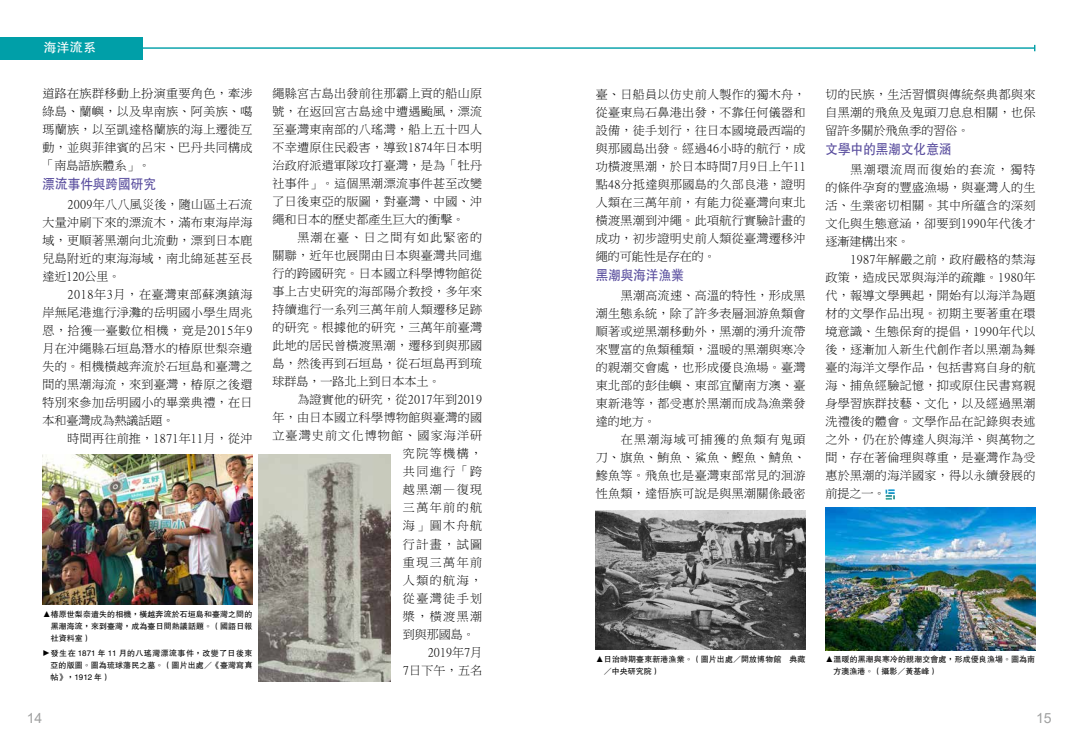
<style>
.page{position:relative;width:1078px;height:738px;background:#fff}
.page>*{position:absolute;margin:0;border:0;box-sizing:border-box;transform-origin:0 0}
.t1{font:14px "FZHTB B51 0";color:#584c9d;scale:.9 1}
.t2{font:14px "Arial";color:#9fa0a0}
.t3{font:13px "FZHTB B51 0";color:#fff}
.t4{font:12px/18px "Ming Li U";letter-spacing:.03em;color:#000;text-align:justify}
.t5{font:12px "Ming Li U";letter-spacing:.1em;color:#000}
.t6{font:12px "Ming Li U";letter-spacing:.005em;color:#000}
.t7{font:8px/12px "FZHTB B51 0";letter-spacing:.01em;color:#000;text-align:justify}
</style>
<div class="page">
<div style="left:0;top:37px;width:142px;height:22px;background:#009fa8"></div>
<hr style="left:129px;top:47px;width:905px;height:2px;background:#009fa8">
<svg style="left:885px;top:489px;width:9px;height:10px"></svg>
<img style="left:43px;top:454px;width:209px;height:150px">
<img style="left:259px;top:454px;width:132px;height:226px">
<img style="left:825px;top:507px;width:210px;height:142px">
<img style="left:595px;top:510px;width:210px;height:138px">
<p class="t3" style="left:44px;top:40px;width:53px">海洋流系</p>
<p class="t4" style="left:43px;top:84px;width:211px">道路在族群移動上扮演重要角色，牽涉綠島、蘭嶼，以及卑南族、阿美族、噶瑪蘭族，以至凱達格蘭族的海上遷徙互動，並與菲律賓的呂宋、巴丹共同構成「南島語族體系」。</p>
<p class="t1" style="left:43px;top:177px;width:128px">漂流事件與跨國研究</p>
<p class="t4" style="left:43px;top:195px;width:211px;text-indent:25px">2009年八八風災後，隨山區土石流大量沖刷下來的漂流木，滿布東海岸海域，更順著黑潮向北流動，漂到日本鹿兒島附近的東海海域，南北綿延甚至長達近120公里。</p>
<p class="t4" style="left:43px;top:285px;width:211px;text-indent:25px">2018年3月，在臺灣東部蘇澳鎮海岸無尾港進行淨灘的岳明國小學生周兆恩，拾獲一臺數位相機，竟是2015年9月在沖繩縣石垣島潛水的椿原世梨奈遺失的。相機橫越奔流於石垣島和臺灣之間的黑潮海流，來到臺灣，椿原之後還特別來參加岳明國小的畢業典禮，在日本和臺灣成為熱議話題。</p>
<p class="t4" style="left:68px;top:429px;width:186px">時間再往前推，1871年11月，從沖</p>
<p class="t7" style="left:51px;top:607px;width:203px;text-indent:-8px">▲椿原世梨奈遺失的相機，橫越奔流於石垣島和臺灣之間的黑潮海流，來到臺灣，成為臺日間熱議話題。（國語日報社資料室）</p>
<p class="t7" style="left:52px;top:648px;width:9px;rotate:90deg">▲</p>
<p class="t7" style="left:50px;top:646px;width:203px">發生在 1871 年 11 月的八瑤灣漂流事件，改變了日後東亞的版圖。圖為琉球藩民之墓。（圖片出處／《臺灣寫真帖》，1912 年）</p>
<p class="t4" style="left:272px;top:84px;width:211px">繩縣宮古島出發前往那霸上貢的船山原號，在返回宮古島途中遭遇颱風，漂流至臺灣東南部的八瑤灣，船上五十四人不幸遭原住民殺害，導致1874年日本明治政府派遣軍隊攻打臺灣，是為「牡丹社事件」。這個黑潮漂流事件甚至改變了日後東亞的版圖，對臺灣、中國、沖繩和日本的歷史都產生巨大的衝擊。</p>
<p class="t4" style="left:272px;top:228px;width:211px;text-indent:25px">黑潮在臺、日之間有如此緊密的關聯，近年也展開由日本與臺灣共同進行的跨國研究。日本國立科學博物館從事上古史研究的海部陽介教授，多年來持續進行一系列三萬年前人類遷移足跡的研究。根據他的研究，三萬年前臺灣此地的居民曾橫渡黑潮，遷移到與那國島，然後再到石垣島，從石垣島再到琉球群島，一路北上到日本本土。</p>
<p class="t4" style="left:297px;top:390px;width:186px">為證實他的研究，從2017年到2019</p>
<p class="t4" style="left:272px;top:408px;width:211px">年，由日本國立科學博物館與臺灣的國</p>
<p class="t5" style="left:272px;top:429px;width:211px">立臺灣史前文化博物館、國家海洋研</p>
<p class="t4" style="left:403px;top:444px;width:81px">究院等機構，</p>
<p class="t4" style="left:403px;top:462px;width:81px">共同進行「跨</p>
<p class="t4" style="left:403px;top:480px;width:81px">越黑潮—復現</p>
<p class="t4" style="left:403px;top:498px;width:81px">三萬年前的航</p>
<p class="t4" style="left:403px;top:516px;width:81px">海」圓木舟航</p>
<p class="t4" style="left:403px;top:534px;width:81px">行計畫，試圖</p>
<p class="t4" style="left:403px;top:552px;width:81px">重現三萬年前</p>
<p class="t4" style="left:403px;top:570px;width:81px">人類的航海，</p>
<p class="t4" style="left:403px;top:588px;width:81px">從臺灣徒手划</p>
<p class="t4" style="left:403px;top:606px;width:81px">槳，橫渡黑潮</p>
<p class="t4" style="left:403px;top:624px;width:73px">到與那國島。</p>
<p class="t6" style="left:428px;top:645px;width:56px">2019年7月</p>
<p class="t4" style="left:403px;top:660px;width:81px">7日下午，五名</p>
<p class="t4" style="left:595px;top:85px;width:211px">臺、日船員以仿史前人製作的獨木舟，從臺東烏石鼻港出發，不靠任何儀器和設備，徒手划行，往日本國境最西端的與那國島出發。經過46小時的航行，成功橫渡黑潮，於日本時間7月9日上午11點48分抵達與那國島的久部良港，證明人類在三萬年前，有能力從臺灣向東北橫渡黑潮到沖繩。此項航行實驗計畫的成功，初步證明史前人類從臺灣遷移沖繩的可能性是存在的。</p>
<p class="t1" style="left:595px;top:267px;width:100px">黑潮與海洋漁業</p>
<p class="t4" style="left:595px;top:286px;width:211px;text-indent:25px">黑潮高流速、高溫的特性，形成黑潮生態系統，除了許多表層洄游魚類會順著或逆黑潮移動外，黑潮的湧升流帶來豐富的魚類種類，溫暖的黑潮與寒冷的親潮交會處，也形成優良漁場。臺灣東北部的彭佳嶼、東部宜蘭南方澳、臺東新港等，都受惠於黑潮而成為漁業發達的地方。</p>
<p class="t4" style="left:595px;top:430px;width:211px;text-indent:25px">在黑潮海域可捕獲的魚類有鬼頭刀、旗魚、鮪魚、鯊魚、鰹魚、鯖魚、鰺魚等。飛魚也是臺灣東部常見的洄游性魚類，達悟族可說是與黑潮關係最密</p>
<p class="t4" style="left:825px;top:85px;width:211px">切的民族，生活習慣與傳統祭典都與來自黑潮的飛魚及鬼頭刀息息相關，也保留許多關於飛魚季的習俗。</p>
<p class="t1" style="left:825px;top:141px;width:141px">文學中的黑潮文化意涵</p>
<p class="t4" style="left:825px;top:160px;width:211px;text-indent:25px">黑潮環流周而復始的套流，獨特的條件孕育的豐盛漁場，與臺灣人的生活、生業密切相關。其中所蘊含的深刻文化與生態意涵，卻要到1990年代後才逐漸建構出來。</p>
<p class="t4" style="left:825px;top:250px;width:211px;text-indent:25px">1987年解嚴之前，政府嚴格的禁海政策，造成民眾與海洋的疏離。1980年代，報導文學興起，開始有以海洋為題材的文學作品出現。初期主要著重在環境意識、生態保育的提倡，1990年代以後，逐漸加入新生代創作者以黑潮為舞臺的海洋文學作品，包括書寫自身的航海、捕魚經驗記憶，抑或原住民書寫親身學習族群技藝、文化，以及經過黑潮洗禮後的體會。文學作品在記錄與表述之外，仍在於傳達人與海洋、與萬物之間，存在著倫理與尊重，是臺灣作為受惠於黑潮的海洋國家，得以永續發展的前提之一。</p>
<p class="t7" style="left:603px;top:653px;width:203px;text-indent:-8px">▲日治時期臺東新港漁業。（圖片出處／開放博物館　典藏／中央研究院）</p>
<p class="t7" style="left:833px;top:653px;width:203px;text-indent:-8px">▲溫暖的黑潮與寒冷的親潮交會處，形成優良漁場。圖為南方澳漁港。（攝影／黃基峰）</p>
<p class="t2" style="left:27px;top:708px;width:17px">14</p>
<p class="t2" style="left:1035px;top:708px;width:17px">15</p>
</div>
